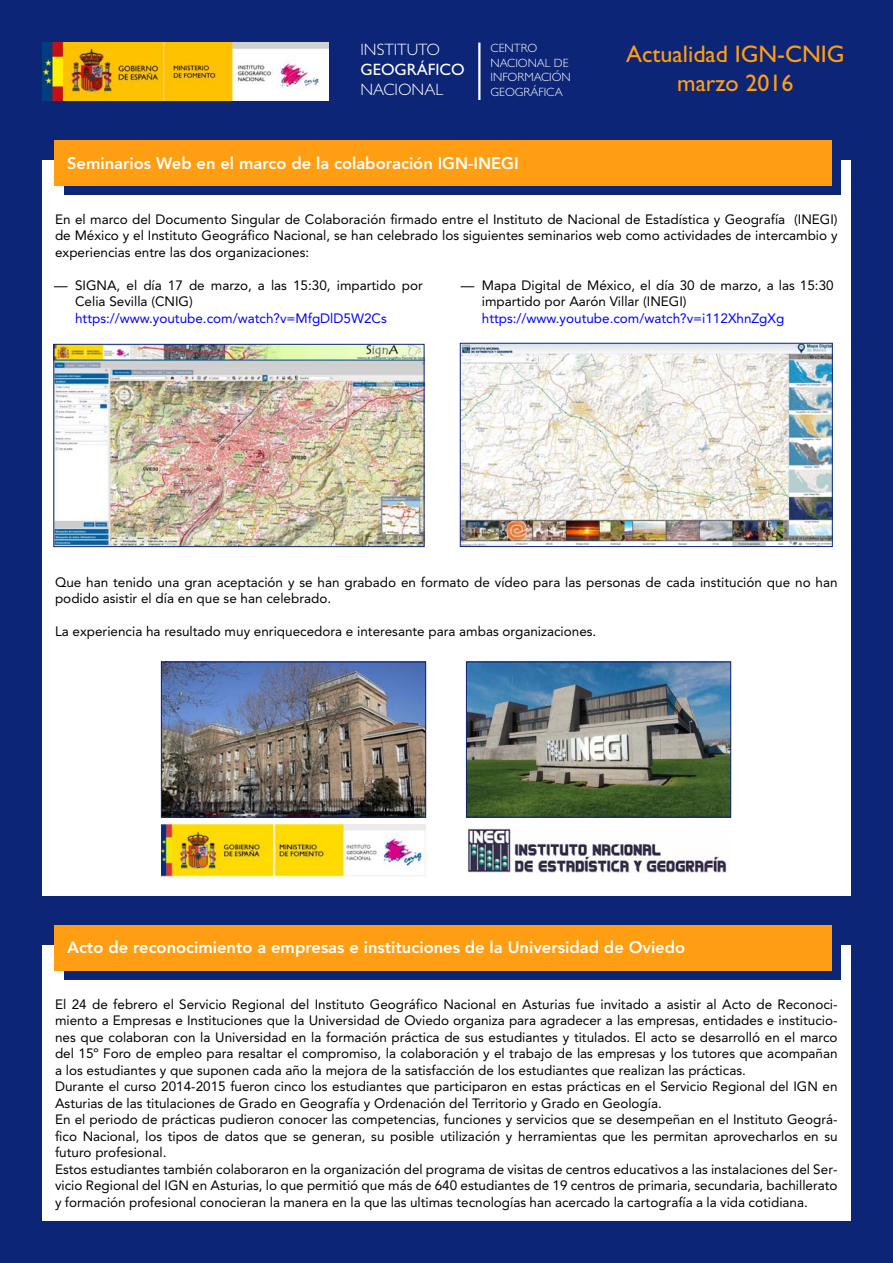
<style>
.page{position:relative;width:893px;height:1263px;background:#0c2576}
.page>*{position:absolute;margin:0;border:0;box-sizing:border-box;transform-origin:0 0}
.t1{font:24px/28.8px "Gill Sans";color:#ff9e12;text-align:center}
.t2{font:800 16.5px "Avenir";color:#fff}
.t3{font:300 16.5px "Gill Sans";color:#fff}
.t4{font:16.5px "Gill Sans";color:#fff}
.t5{font:13.5px/16.5px "Avenir";color:#000}
.t6{font:13.5px "Avenir";color:#00f}
.t7{font:300 12px/14.4px "Gill Sans";color:#fff}
.s1{color:#fff}
</style>
<div class="page">
<img style="left:42px;top:43px;width:287px;height:57px">
<hr style="left:478px;top:43px;width:2px;height:57px;background:#fff">
<div style="left:42px;top:160px;width:808px;height:736px;background:#fff"></div>
<div style="left:64px;top:149px;width:777px;height:46px;background:#0c2576"></div>
<div style="left:54px;top:140px;width:778px;height:46px;background:#ff9e12"></div>
<img style="left:163px;top:664px;width:261px;height:152px">
<div style="left:161px;top:662px;width:265px;height:156px;border:1px solid #0c2576"></div>
<img style="left:468px;top:664px;width:261px;height:152px">
<div style="left:466px;top:662px;width:265px;height:156px;border:1px solid #0c2576"></div>
<img style="left:161px;top:824px;width:267px;height:53px">
<img style="left:466px;top:828px;width:261px;height:44px">
<img style="left:55px;top:346px;width:367px;height:199px">
<div style="left:53px;top:344px;width:371px;height:203px;border:1px solid #0c2576"></div>
<img style="left:462px;top:345px;width:369px;height:200px">
<div style="left:460px;top:343px;width:373px;height:204px;border:1px solid #0c2576"></div>
<div style="left:42px;top:945px;width:808px;height:276px;background:#fff"></div>
<div style="left:64px;top:934px;width:777px;height:46px;background:#0c2576"></div>
<div style="left:54px;top:925px;width:778px;height:45px;background:#ff9e12"></div>
<p class="t3" style="left:360px;top:44px;width:81px">INSTITUTO</p>
<p class="t4" style="left:360px;top:64px;width:106px">GEOGRÁFICO</p>
<p class="t3" style="left:360px;top:84px;width:84px">NACIONAL</p>
<p class="t7" style="left:490px;top:43px;width:82px">CENTRO<br>NACIONAL DE<br>INFORMACIÓN<br>GEOGRÁFICA</p>
<p class="t2" style="left:67px;top:156px;width:453px">Seminarios Web en el marco de la colaboración IGN-INEGI</p>
<h1 class="t1" style="left:626px;top:43px;width:220px">Actualidad IGN-CNIG marzo 2016</h1>
<p class="t5" style="left:55px;top:212px;width:784px;text-align:justify">En el marco del Documento Singular de Colaboración firmado entre el Instituto de Nacional de Estadística y Geografía (INEGI) de México y el Instituto Geográfico Nacional, se han celebrado los siguientes seminarios web como actividades de intercambio y experiencias entre las dos organizaciones:</p>
<p class="t5" style="left:75px;top:278px;width:349px;text-indent:-21px">— SIGNA, el día 17 de marzo, a las 15:30, impartido por<br>Celia Sevilla (CNIG)</p>
<p class="t6" style="left:54px;top:312px;width:334px"><span class="s1">—</span> https://www.youtube.com/watch?v=MfgDlD5W2Cs</p>
<p class="t5" style="left:482px;top:278px;width:353px;text-indent:-21px">— Mapa Digital de México, el día 30 de marzo, a las 15:30 impartido por Aarón Villar (INEGI)</p>
<p class="t6" style="left:461px;top:312px;width:325px"><span class="s1">—</span> https://www.youtube.com/watch?v=i112XhnZgXg</p>
<p class="t5" style="left:55px;top:575px;width:784px">Que han tenido una gran aceptación y se han grabado en formato de vídeo para las personas de cada institución que no han podido asistir el día en que se han celebrado.</p>
<p class="t5" style="left:55px;top:625px;width:543px">La experiencia ha resultado muy enriquecedora e interesante para ambas organizaciones.</p>
<p class="t2" style="left:67px;top:941px;width:620px">Acto de reconocimiento a empresas e instituciones de la Universidad de Oviedo</p>
<p class="t5" style="left:55px;top:997px;width:784px">El 24 de febrero el Servicio Regional del Instituto Geográfico Nacional en Asturias fue invitado a asistir al Acto de Reconoci&shy;miento a Empresas e Instituciones que la Universidad de Oviedo organiza para agradecer a las empresas, entidades e institucio&shy;nes que colaboran con la Universidad en la formación práctica de sus estudiantes y titulados. El acto se desarrolló en el marco del 15º Foro de empleo para resaltar el compromiso, la colaboración y el trabajo de las empresas y los tutores que acompañan a los estudiantes y que suponen cada año la mejora de la satisfacción de los estudiantes que realizan las prácticas.<br>Durante el curso 2014-2015 fueron cinco los estudiantes que participaron en estas prácticas en el Servicio Regional del IGN en Asturias de las titulaciones de Grado en Geografía y Ordenación del Territorio y Grado en Geología.<br>En el periodo de prácticas pudieron conocer las competencias, funciones y servicios que se desempeñan en el Instituto Geográ&shy;fico Nacional, los tipos de datos que se generan, su posible utilización y herramientas que les permitan aprovecharlos en su futuro profesional.<br>Estos estudiantes también colaboraron en la organización del programa de visitas de centros educativos a las instalaciones del Ser&shy;vicio Regional del IGN en Asturias, lo que permitió que más de 640 estudiantes de 19 centros de primaria, secundaria, bachillerato y formación profesional conocieran la manera en la que las ultimas tecnologías han acercado la cartografía a la vida cotidiana.</p>
</div>
